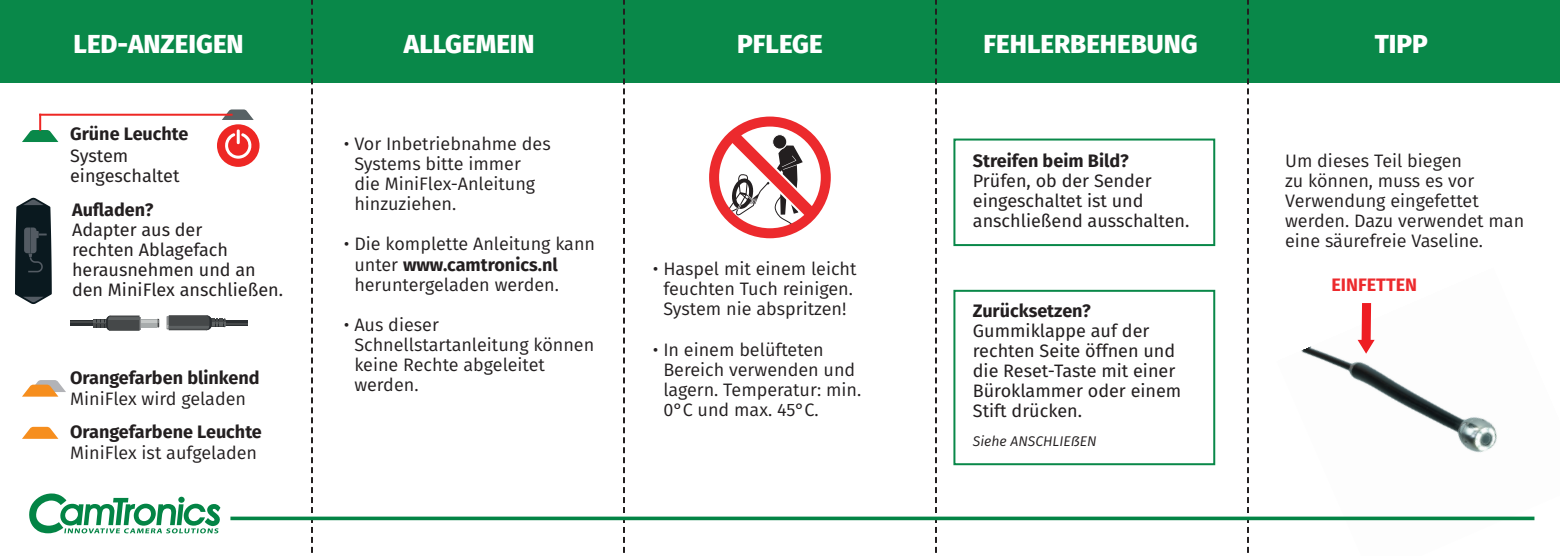
<style>
.page{position:relative;width:1560px;height:556px;background:#fff}
.page>*{position:absolute;margin:0;border:0;box-sizing:border-box;transform-origin:0 0}
.t1{font:800 26px "Fira Sans";color:#fff}
.t2{font:18px/20px "Fira Sans";color:#231f20}
.t3{font:18px/20px "Fira Sans";color:#231f20}
.t4{font:700 18px "Fira Sans";color:#231f20}
.t5{font:700 18px "Fira Sans";color:#ec2a2d}
.t6{font:italic 14px "Fira Sans";color:#231f20}
.s1{font-weight:700}
</style>
<div class="page">
<div style="left:0;top:0;width:1559px;height:82px;background:#098849"></div>
<img style="left:1276px;top:303px;width:259px;height:218px">
<svg style="left:311px;top:0;width:2px;height:553px"></svg>
<svg style="left:623px;top:0;width:2px;height:553px"></svg>
<svg style="left:934px;top:0;width:2px;height:553px"></svg>
<svg style="left:1246px;top:0;width:2px;height:553px"></svg>
<svg style="left:709px;top:116px;width:121px;height:122px"></svg>
<div style="left:953px;top:138px;width:262px;height:108px;border:2px solid #098849"></div>
<div style="left:953px;top:290px;width:262px;height:175px;border:2px solid #098849"></div>
<svg style="left:29px;top:493px;width:192px;height:40px"></svg>
<svg style="left:230px;top:516px;width:1304px;height:4px;background:#299661"></svg>
<svg style="left:1357px;top:340px;width:17px;height:13px"></svg>
<div style="left:1361px;top:303px;width:9px;height:39px;background:#ee1d23"></div>
<div style="left:217px;top:124px;width:42px;height:43px;background:#ee2724;border-radius:50%"></div>
<svg style="left:225px;top:129px;width:27px;height:30px"></svg>
<svg style="left:222px;top:109px;width:32px;height:11px"></svg>
<svg style="left:22px;top:380px;width:44px;height:16px"></svg>
<svg style="left:22px;top:427px;width:36px;height:12px"></svg>
<hr style="left:39px;top:114px;width:193px;height:2px;background:#ee2724">
<svg style="left:22px;top:115px;width:36px;height:27px"></svg>
<svg style="left:166px;top:315px;width:82px;height:15px"></svg>
<div style="left:70px;top:320px;width:27px;height:6px;background:#2a2e31"></div>
<hr style="left:70px;top:321px;width:27px;height:2px;background:#454849">
<svg style="left:94px;top:315px;width:65px;height:16px"></svg>
<svg style="left:15px;top:198px;width:37px;height:106px;background:#2f3b41"></svg>
<p class="t1" style="left:74px;top:21px;width:172px">LED-ANZEIGEN</p>
<p class="t1" style="left:404px;top:21px;width:132px">ALLGEMEIN</p>
<p class="t1" style="left:737px;top:21px;width:87px">PFLEGE</p>
<p class="t1" style="left:983px;top:21px;width:215px">FEHLERBEHEBUNG</p>
<p class="t1" style="left:1374px;top:21px;width:55px">TIPP</p>
<p class="t4" style="left:70px;top:119px;width:120px">Grüne Leuchte</p>
<p class="t3" style="left:70px;top:145px;width:111px">System eingeschaltet</p>
<p class="t4" style="left:72px;top:194px;width:83px">Aufladen?</p>
<p class="t3" style="left:72px;top:219px;width:212px">Adapter aus der<br>rechten Ablagefach herausnehmen und an den MiniFlex anschließen.</p>
<p class="t4" style="left:70px;top:362px;width:191px">Orangefarben blinkend</p>
<p class="t4" style="left:70px;top:416px;width:193px">Orangefarbene Leuchte</p>
<p class="t2" style="left:70px;top:388px;width:177px">MiniFlex wird geladen</p>
<p class="t2" style="left:70px;top:442px;width:188px">MiniFlex ist aufgeladen</p>
<p class="t2" style="left:354px;top:134px;width:198px;text-indent:-10px">• Vor Inbetriebnahme des<br>Systems bitte immer die MiniFlex-Anleitung hinzuziehen.</p>
<p class="t2" style="left:354px;top:234px;width:242px;text-indent:-10px">• Die komplette Anleitung kann unter <span class="s1">www.camtronics.nl </span>heruntergeladen werden.</p>
<p class="t2" style="left:354px;top:314px;width:241px;text-indent:-10px">• Aus dieser<br>Schnellstartanleitung können keine Rechte abgeleitet werden.</p>
<p class="t2" style="left:652px;top:259px;width:205px;text-align:center">• Haspel mit einem leicht feuchten Tuch reinigen.<br>System nie abspritzen!</p>
<p class="t2" style="left:663px;top:339px;width:199px;text-indent:-10px">• In einem belüfteten<br>Bereich verwenden und lagern. Temperatur: min.<br>0°C und max. 45°C.</p>
<p class="t3" style="left:972px;top:150px;width:218px"><span class="s1">Streifen beim Bild?<br></span>Prüfen, ob der Sender eingeschaltet ist und anschließend ausschalten.</p>
<p class="t2" style="left:1284px;top:150px;width:240px">Um dieses Teil biegen<br>zu können, muss es vor<br>Verwendung eingefettet werden. Dazu verwendet man eine säurefreie Vaseline.</p>
<p class="t5" style="left:1331px;top:269px;width:87px">EINFETTEN</p>
<p class="t3" style="left:972px;top:300px;width:210px"><span class="s1">Zurücksetzen?<br></span>Gummiklappe auf der rechten Seite öffnen und die Reset-Taste mit einer<br>Büroklammer oder einem<br>Stift drücken.</p>
<p class="t6" style="left:972px;top:430px;width:125px">Siehe ANSCHLIEẞEN</p>
</div>
